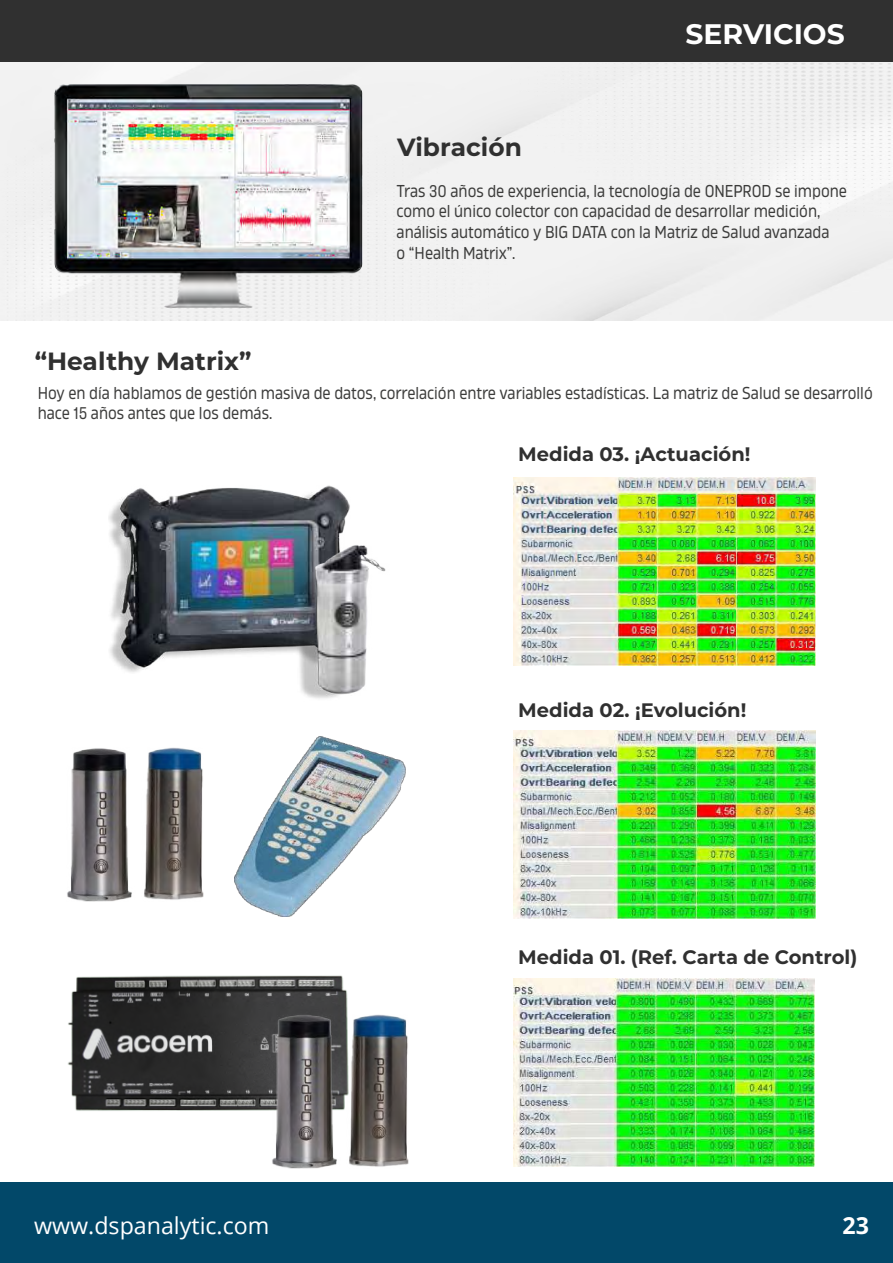
<style>
.page{position:relative;width:893px;height:1263px;background:#fff}
.page>*{position:absolute;margin:0;border:0;box-sizing:border-box;transform-origin:0 0}
.t1{font:700 28.2px "Montserrat";color:#fff}
.t2{font:700 24.9px "Montserrat";color:#303030}
.t3{font:23.25px "Open Sans";color:#fff}
.t4{font:700 23.25px "Open Sans";color:#fff}
.t5{font:700 19.5px "Montserrat";color:#303030}
.t6{font:17.25px/20.5px "Amfibia";color:#3c3c3b;scale:.91 1}
</style>
<div class="page">
<div style="left:0;top:61px;width:893px;height:260px;background:#f1f1f1"></div>
<div style="left:0;top:1183px;width:893px;height:80px;background:#024869"></div>
<div style="left:0;top:0;width:893px;height:61px;background:#303030"></div>
<img style="left:54px;top:84px;width:309px;height:224px">
<img style="left:68px;top:975px;width:280px;height:136px">
<img style="left:272px;top:1015px;width:137px;height:154px">
<img style="left:109px;top:488px;width:130px;height:184px">
<img style="left:67px;top:748px;width:136px;height:153px">
<img style="left:235px;top:736px;width:170px;height:180px">
<img style="left:513px;top:978px;width:301px;height:189px">
<img style="left:513px;top:477px;width:303px;height:189px">
<img style="left:513px;top:730px;width:302px;height:189px">
<img style="left:239px;top:485px;width:147px;height:214px">
<h2 class="t2" style="left:397px;top:129px;width:126px">Vibración</h2>
<h1 class="t1" style="left:685px;top:14px;width:161px">SERVICIOS</h1>
<h2 class="t2" style="left:35px;top:343px;width:218px">“Healthy Matrix”</h2>
<p class="t6" style="left:397px;top:180px;width:496px">Tras 30 años de experiencia, la tecnología de ONEPROD se impone como el único colector con capacidad de desarrollar medición, análisis automático y BIG DATA con la Matriz de Salud avanzada<br>o “Health Matrix”.</p>
<p class="t6" style="left:38px;top:383px;width:919px">Hoy en día hablamos de gestión masiva de datos, correlación entre variables estadísticas. La matriz de Salud se desarrolló hace 15 años antes que los demás.</p>
<p class="t5" style="left:518px;top:440px;width:234px">Medida 03. ¡Actuación!</p>
<p class="t5" style="left:518px;top:696px;width:230px">Medida 02. ¡Evolución!</p>
<p class="t5" style="left:518px;top:942px;width:341px">Medida 01. (Ref. Carta de Control)</p>
<h3 class="t3" style="left:34px;top:1210px;width:237px">www.dspanalytic.com</h3>
<h3 class="t4" style="left:842px;top:1210px;width:28px">23</h3>
</div>
